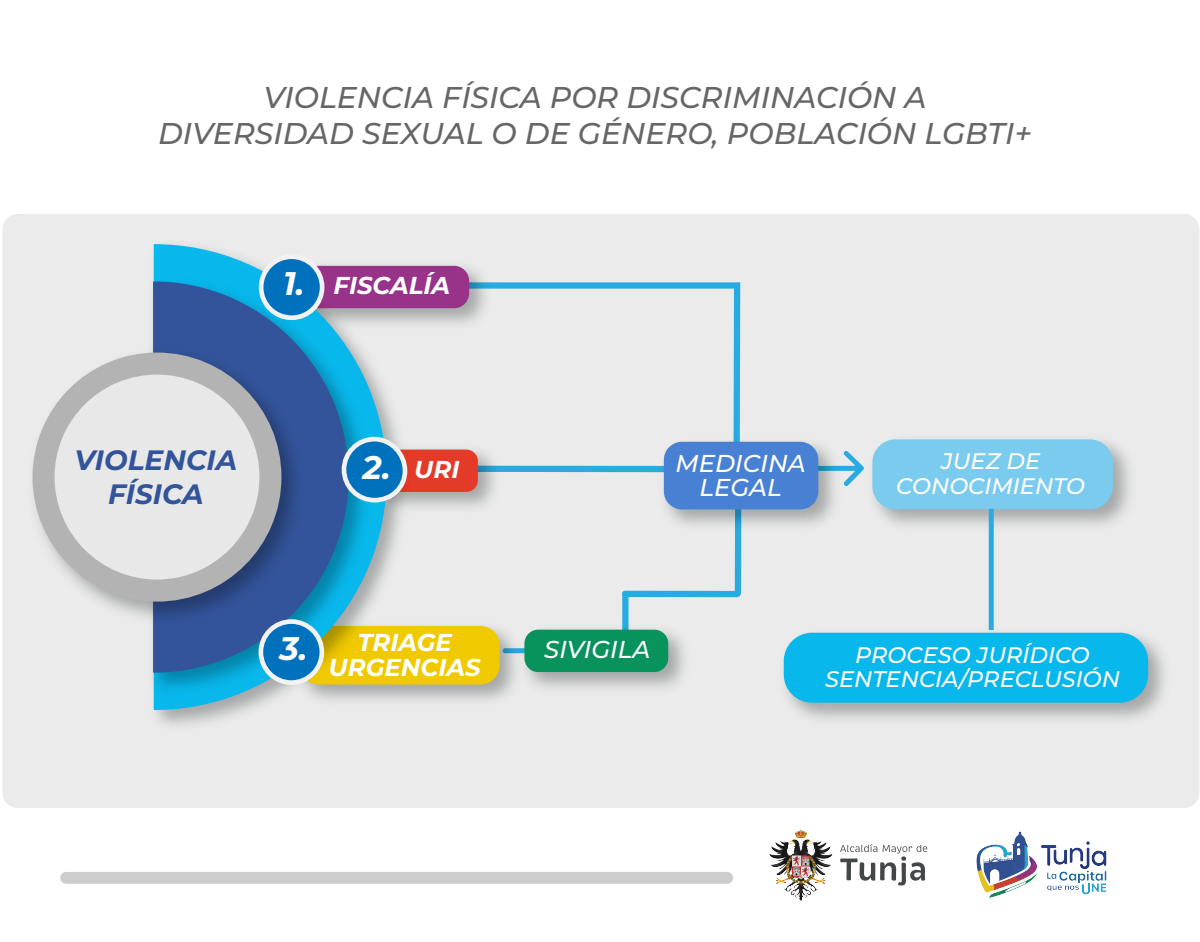
<style>
.page{position:relative;width:1200px;height:942px;background:#fff}
.page>*{position:absolute;margin:0;border:0;box-sizing:border-box;transform-origin:0 0}
.t1{font:italic 700 32.62px "Montserrat";color:#fff}
.t2{font:italic 500 30px/36px "Montserrat";color:#666;text-align:center}
.t3{font:italic 700 28px/33.6px "Montserrat";color:#33549a;text-align:center}
.t4{font:italic 700 24.38px/24.2px "Montserrat";color:#fff;text-align:center}
.t5{font:italic 500 24.38px/24.2px "Montserrat";color:#fff;text-align:center}
.t6{font:italic 500 22.5px/24.2px "Montserrat";color:#fff;text-align:center}
.s1{font-size:32.62px}
</style>
<div class="page">
<div style="left:2px;top:214px;width:1197px;height:594px;background:#e6e6e6;border-radius:15px"></div>
<svg style="left:498px;top:282px;width:243px;height:149px"></svg>
<img style="left:873px;top:441px;width:255px;height:96px">
<div style="left:872px;top:439px;width:241px;height:70px;background:#7bcbef;border-radius:23px"></div>
<img style="left:783px;top:622px;width:380px;height:96px">
<div style="left:784px;top:632px;width:364px;height:70px;background:#08b7eb;border-radius:28px"></div>
<svg style="left:846px;top:451px;width:18px;height:35px"></svg>
<div style="left:989px;top:508px;width:5px;height:122px;background:#29abe2"></div>
<div style="left:474px;top:465px;width:193px;height:7px;background:#29abe2"></div>
<div style="left:625px;top:590px;width:112px;height:7px;background:#29abe2"></div>
<div style="left:622px;top:594px;width:7px;height:36px;background:#29abe2"></div>
<div style="left:735px;top:506px;width:6px;height:87px;background:#29abe2"></div>
<img style="left:415px;top:453px;width:91px;height:53px">
<div style="left:376px;top:449px;width:102px;height:43px;background:#e43a28;border-radius:12px"></div>
<img style="left:654px;top:431px;width:192px;height:106px">
<div style="left:664px;top:442px;width:154px;height:67px;background:#4881d3;border-radius:18px"></div>
<img style="left:415px;top:625px;width:99px;height:74px">
<div style="left:300px;top:626px;width:200px;height:58px;background:#f0c900;border-radius:19px"></div>
<img style="left:415px;top:265px;width:83px;height:58px">
<div style="left:299px;top:266px;width:170px;height:42px;background:#993389;border-radius:15px"></div>
<img style="left:514px;top:618px;width:169px;height:69px">
<div style="left:524px;top:629px;width:144px;height:43px;background:#08925c;border-radius:14px"></div>
<img style="left:153px;top:244px;width:262px;height:480px">
<svg style="left:154px;top:244px;width:233px;height:466px"></svg>
<img style="left:153px;top:271px;width:223px;height:430px">
<svg style="left:153px;top:281px;width:196px;height:391px;background:#3476a8"></svg>
<img style="left:32px;top:342px;width:278px;height:288px">
<div style="left:33px;top:352px;width:248px;height:249px;background:#b3b3b3;border-radius:50%"></div>
<div style="left:55px;top:374px;width:204px;height:205px;background:#e8e8e8;border-radius:50%"></div>
<div style="left:261px;top:257px;width:61px;height:61px;background:#0071bc;border-radius:50%"></div>
<div style="left:259px;top:254px;width:65px;height:66px;border:5px solid #f2f2f2;border-radius:50%"></div>
<div style="left:261px;top:621px;width:61px;height:61px;background:#0071bc;border-radius:50%"></div>
<div style="left:259px;top:619px;width:65px;height:66px;border:5px solid #f2f2f2;border-radius:50%"></div>
<div style="left:344px;top:439px;width:61px;height:61px;background:#0071bc;border-radius:50%"></div>
<div style="left:342px;top:437px;width:65px;height:65px;border:5px solid #f2f2f2;border-radius:50%"></div>
<img style="left:976px;top:831px;width:131px;height:67px">
<img style="left:769px;top:829px;width:64px;height:72px">
<svg style="left:840px;top:844px;width:87px;height:41px"></svg>
<div style="left:60px;top:871px;width:673px;height:12px;background:#ccc;border-radius:6px"></div>
<p class="t2" style="left:158px;top:78px;width:875px">VIOLENCIA FÍSICA POR DISCRIMINACIÓN A<br>DIVERSIDAD SEXUAL O DE GÉNERO, POBLACIÓN LGBTI+</p>
<p class="t4" style="left:283px;top:272px;width:169px"><span class="s1">1.</span> FISCALÍA</p>
<p class="t3" style="left:75px;top:442px;width:164px">VIOLENCIA<br>FÍSICA</p>
<p class="t4" style="left:363px;top:456px;width:98px"><span class="s1">2.</span> URI</p>
<p class="t5" style="left:676px;top:450px;width:132px">MEDICINA<br>LEGAL</p>
<p class="t6" style="left:896px;top:448px;width:190px">JUEZ DE<br>CONOCIMIENTO</p>
<p class="t1" style="left:280px;top:624px;width:29px">3.</p>
<p class="t4" style="left:329px;top:629px;width:154px">TRIAGE<br>URGENCIAS</p>
<p class="t5" style="left:544px;top:636px;width:107px">SIVIGILA</p>
<p class="t6" style="left:825px;top:642px;width:296px">PROCESO JURÍDICO<br>SENTENCIA/PRECLUSIÓN</p>
</div>
